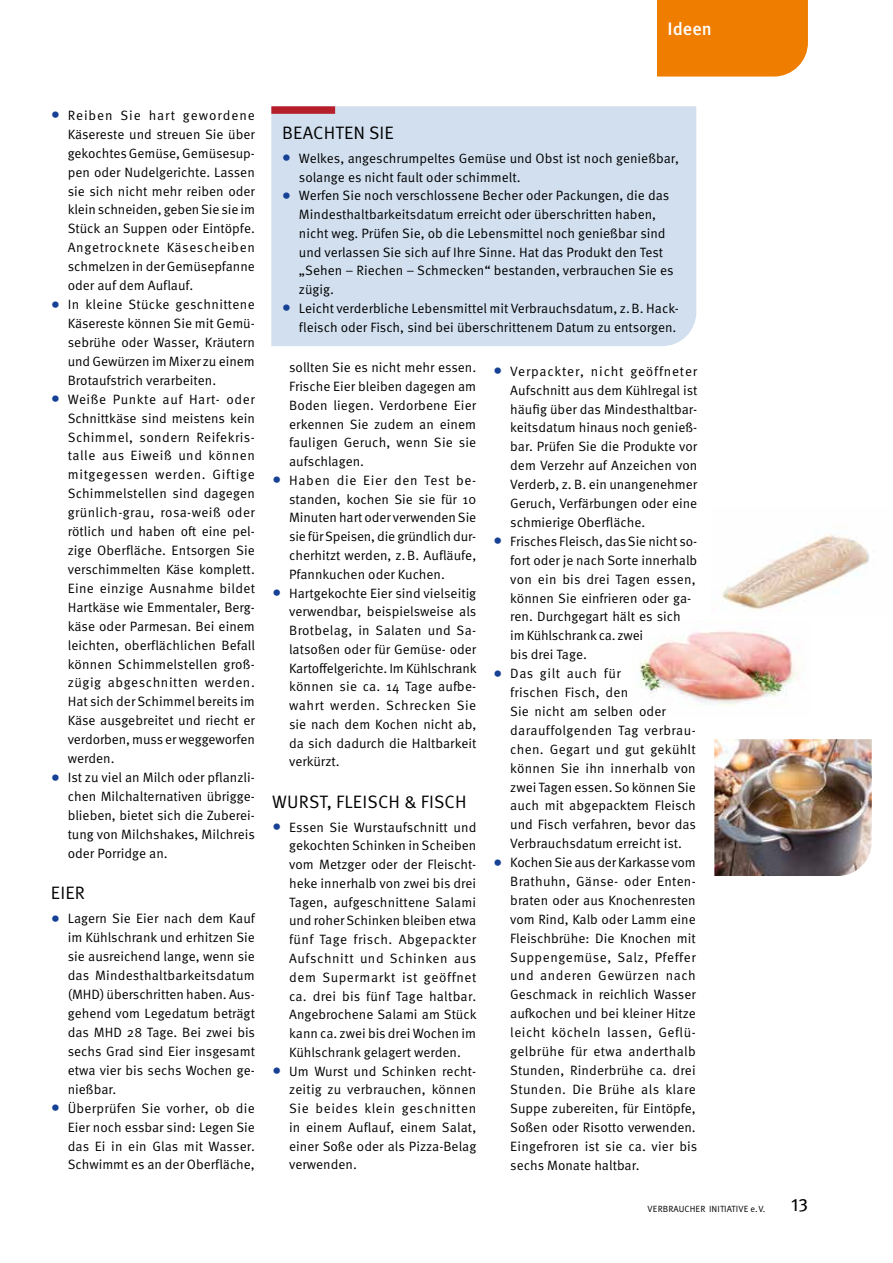
<style>
.page{position:relative;width:893px;height:1263px;background:#fff}
.page>*{position:absolute;margin:0;border:0;box-sizing:border-box;transform-origin:0 0}
.t1{font:18px "Meta Pro Norm";letter-spacing:.01em;color:#000}
.t2{font:500 18px "Meta Pro";color:#fff}
.t3{font:18px "Meta Pro";color:#000}
.t4{font:13.5px/18.9px "Meta Pro Norm";color:#000;text-align:justify}
.t5{font:9px "Meta Pro Norm";letter-spacing:.01em;color:#000}
.s1{font-size:18px;color:#164194}
</style>
<div class="page">
<img style="left:639px;top:629px;width:158px;height:77px">
<div style="left:657px;top:0;width:151px;height:77px;background:#ef7d00"></div>
<img style="left:714px;top:739px;width:158px;height:137px">
<img style="left:722px;top:534px;width:148px;height:76px">
<div style="left:271px;top:106px;width:425px;height:240px;background:#d1dfef"></div>
<div style="left:271px;top:106px;width:64px;height:8px;background:#b61f29"></div>
<h1 class="t2" style="left:668px;top:15px;width:46px">Ideen</h1>
<p class="t4" style="left:68px;top:105px;width:189px;text-indent:-17px"><span class="s1">•</span> Reiben Sie hart gewordene Käsereste und streuen Sie über gekochtes Gemüse, Gemüsesup&shy;pen oder Nudelgerichte. Lassen sie sich nicht mehr reiben oder klein schneiden, geben Sie sie im Stück an Suppen oder Eintöpfe.<br>Angetrocknete Käsescheiben schmelzen in der Gemüsepfanne oder auf dem Auflauf.</p>
<p class="t4" style="left:68px;top:294px;width:189px;text-indent:-17px"><span class="s1">•</span> In kleine Stücke geschnittene Käsereste können Sie mit Gemü&shy;sebrühe oder Wasser, Kräutern und Gewürzen im Mixer zu einem Brotaufstrich verarbeiten.</p>
<p class="t4" style="left:68px;top:389px;width:189px;text-indent:-17px"><span class="s1">•</span> Weiße Punkte auf Hart- oder Schnittkäse sind meistens kein Schimmel, sondern Reifekris&shy;talle aus Eiweiß und können mitgegessen werden. Giftige Schimmelstellen sind dagegen grünlich-grau, rosa-weiß oder rötlich und haben oft eine pel&shy;zige Oberfläche. Entsorgen Sie verschimmelten Käse komplett.<br>Eine einzige Ausnahme bildet Hartkäse wie Emmentaler, Berg&shy;käse oder Parmesan. Bei einem leichten, oberflächlichen Befall können Schimmelstellen groß&shy;zügig abgeschnitten werden.<br>Hat sich der Schimmel bereits im Käse ausgebreitet und riecht er verdorben, muss er weggeworfen werden.</p>
<p class="t4" style="left:68px;top:767px;width:189px;text-indent:-17px"><span class="s1">•</span> Ist zu viel an Milch oder pflanzli&shy;chen Milchalternativen übrigge&shy;blieben, bietet sich die Zuberei&shy;tung von Milchshakes, Milchreis oder Porridge an.</p>
<h1 class="t1" style="left:51px;top:879px;width:36px">EIER</h1>
<p class="t4" style="left:68px;top:908px;width:189px;text-indent:-17px"><span class="s1">•</span> Lagern Sie Eier nach dem Kauf im Kühlschrank und erhitzen Sie sie ausreichend lange, wenn sie das Mindesthaltbarkeitsdatum (MHD) überschritten haben. Aus&shy;gehend vom Legedatum beträgt das MHD 28 Tage. Bei zwei bis sechs Grad sind Eier insgesamt etwa vier bis sechs Wochen ge&shy;nießbar.</p>
<p class="t4" style="left:68px;top:1098px;width:189px;text-indent:-17px"><span class="s1">•</span> Überprüfen Sie vorher, ob die Eier noch essbar sind: Legen Sie das Ei in ein Glas mit Wasser.<br>Schwimmt es an der Oberfläche,</p>
<h1 class="t1" style="left:282px;top:119px;width:113px">BEACHTEN SIE</h1>
<p class="t4" style="left:299px;top:148px;width:381px;text-indent:-17px"><span class="s1">•</span> Welkes, angeschrumpeltes Gemüse und Obst ist noch genießbar, solange es nicht fault oder schimmelt.</p>
<p class="t4" style="left:299px;top:185px;width:376px;text-align:left;text-indent:-17px"><span class="s1">•</span> Werfen Sie noch verschlossene Becher oder Packungen, die das Mindesthaltbarkeitsdatum erreicht oder überschritten haben, nicht weg. Prüfen Sie, ob die Lebensmittel noch genießbar sind und verlassen Sie sich auf Ihre Sinne. Hat das Produkt den Test „Sehen – Riechen – Schmecken“ bestanden, verbrauchen Sie es zügig.</p>
<p class="t4" style="left:282px;top:298px;width:398px;text-align:right"><span class="s1">•</span> Leicht verderbliche Lebensmittel mit Verbrauchsdatum, z.B. Hack&shy;fleisch oder Fisch, sind bei überschrittenem Datum zu entsorgen.</p>
<p class="t4" style="left:289px;top:357px;width:189px">sollten Sie es nicht mehr essen.<br>Frische Eier bleiben dagegen am Boden liegen. Verdorbene Eier erkennen Sie zudem an einem fauligen Geruch, wenn Sie sie aufschlagen.</p>
<p class="t4" style="left:289px;top:470px;width:189px;text-indent:-17px"><span class="s1">•</span> Haben die Eier den Test be&shy;standen, kochen Sie sie für 10<br>Minuten hart oder verwenden Sie sie für Speisen, die gründlich dur&shy;cherhitzt werden, z.B. Aufläufe, Pfannkuchen oder Kuchen.</p>
<p class="t4" style="left:289px;top:583px;width:189px;text-indent:-17px"><span class="s1">•</span> Hartgekochte Eier sind vielseitig verwendbar, beispielsweise als Brotbelag, in Salaten und Sa&shy;latsoßen oder für Gemüse- oder Kartoffelgerichte. Im Kühlschrank können sie ca. 14 Tage aufbe&shy;wahrt werden. Schrecken Sie sie nach dem Kochen nicht ab, da sich dadurch die Haltbarkeit verkürzt.</p>
<h1 class="t1" style="left:272px;top:788px;width:196px">WURST, FLEISCH &amp; FISCH</h1>
<p class="t4" style="left:289px;top:817px;width:189px;text-indent:-17px"><span class="s1">•</span> Essen Sie Wurstaufschnitt und gekochten Schinken in Scheiben vom Metzger oder der Fleischt&shy;heke innerhalb von zwei bis drei Tagen, aufgeschnittene Salami und roher Schinken bleiben etwa fünf Tage frisch. Abgepackter Aufschnitt und Schinken aus dem Supermarkt ist geöffnet ca. drei bis fünf Tage haltbar.<br>Angebrochene Salami am Stück kann ca. zwei bis drei Wochen im Kühlschrank gelagert werden.</p>
<p class="t4" style="left:289px;top:1061px;width:189px;text-indent:-17px"><span class="s1">•</span> Um Wurst und Schinken recht&shy;zeitig zu verbrauchen, können Sie beides klein geschnitten in einem Auflauf, einem Salat, einer Soße oder als Pizza-Belag verwenden.</p>
<p class="t4" style="left:510px;top:361px;width:189px;text-indent:-17px"><span class="s1">•</span> Verpackter, nicht geöffneter Aufschnitt aus dem Kühlregal ist häufig über das Mindesthaltbar&shy;keitsdatum hinaus noch genieß&shy;bar. Prüfen Sie die Produkte vor dem Verzehr auf Anzeichen von Verderb, z. B. ein unangenehmer Geruch, Verfärbungen oder eine schmierige Oberfläche.</p>
<p class="t4" style="left:510px;top:531px;width:189px;text-align:left;text-indent:-17px"><span class="s1">•</span> Frisches Fleisch, das Sie nicht so&shy;fort oder je nach Sorte innerhalb von ein bis drei Tagen essen, können Sie einfrieren oder ga&shy;ren. Durchgegart hält es sich im Kühlschrank ca. zwei<br>bis drei Tage.</p>
<p class="t4" style="left:510px;top:663px;width:187px;text-align:left;text-indent:-17px"><span class="s1">•</span> Das gilt auch für<br>frischen Fisch, den<br>Sie nicht am selben oder darauffolgenden Tag verbrau&shy;chen. Gegart und gut gekühlt können Sie ihn innerhalb von zwei Tagen essen. So können Sie auch mit abgepacktem Fleisch und Fisch verfahren, bevor das<br>Verbrauchsdatum erreicht ist.</p>
<p class="t4" style="left:510px;top:852px;width:189px;text-align:left;text-indent:-17px"><span class="s1">•</span> Kochen Sie aus der Karkasse vom<br>Brathuhn, Gänse- oder Enten&shy;braten oder aus Knochenresten vom Rind, Kalb oder Lamm eine<br>Fleischbrühe: Die Knochen mit<br>Suppengemüse, Salz, Pfeffer und anderen Gewürzen nach<br>Geschmack in reichlich Wasser aufkochen und bei kleiner Hitze leicht köcheln lassen, Geflü&shy;gelbrühe für etwa anderthalb<br>Stunden, Rinderbrühe ca. drei<br>Stunden. Die Brühe als klare<br>Suppe zubereiten, für Eintöpfe,<br>Soßen oder Risotto verwenden.<br>Eingefroren ist sie ca. vier bis sechs Monate haltbar.</p>
<p class="t5" style="left:648px;top:1202px;width:119px">VERBRAUCHER INITIATIVE e.V.</p>
<h1 class="t3" style="left:791px;top:1191px;width:18px">13</h1>
</div>
